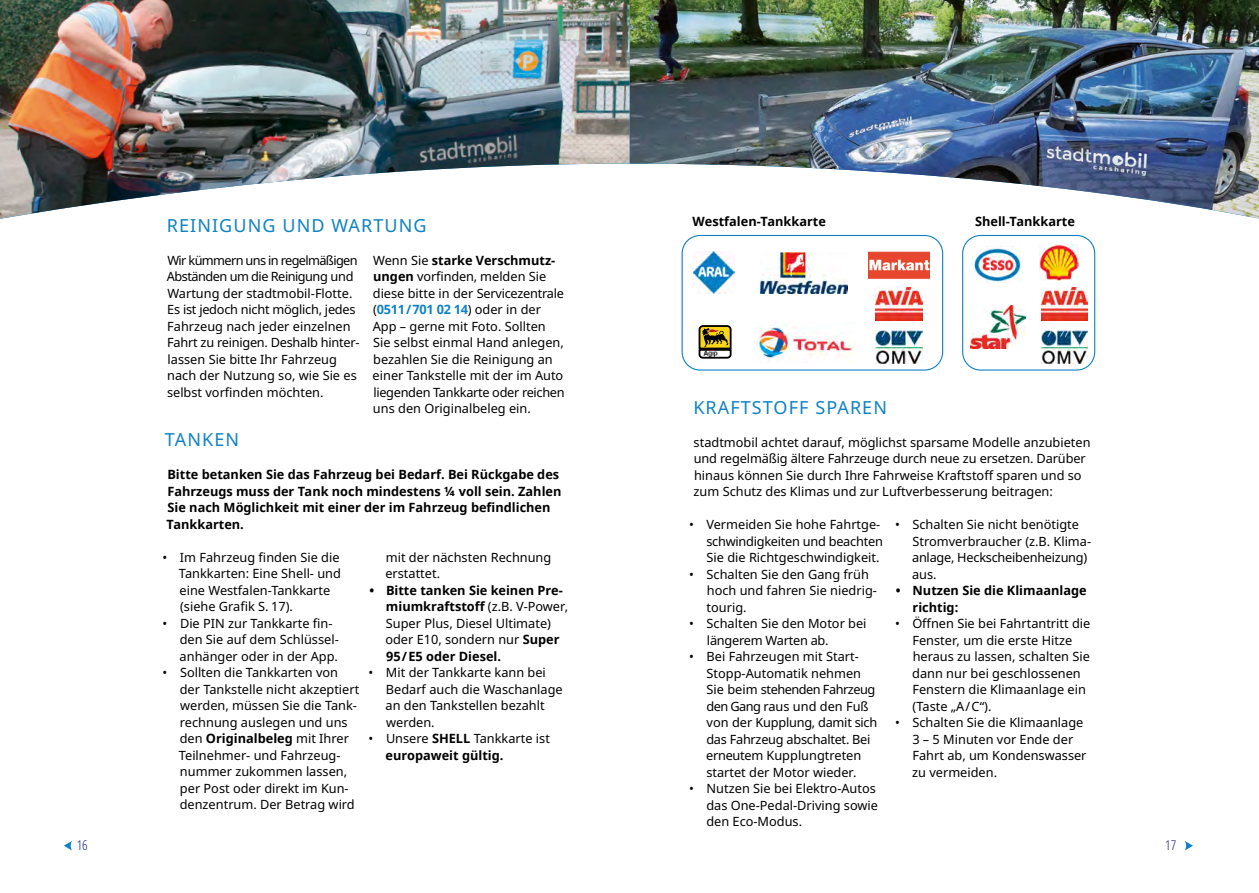
<style>
.page{position:relative;width:1259px;height:893px;background:#fff}
.page>*{position:absolute;margin:0;border:0;box-sizing:border-box;transform-origin:0 0}
.t1{font:18px "Noto Sans";letter-spacing:.06em;color:#0e82c5}
.t2{font:300 extra-condensed 13.5px "Noto Sans";color:#283583}
.t3{font:12.75px/16.5px "Noto Sans";color:#000}
.t4{font:700 12.75px/16.5px "Noto Sans";color:#000}
.s1{font-weight:700}
.s2{font-weight:700;color:#0e82c5}
.s3{font-weight:400}
</style>
<div class="page">
<svg style="left:64px;top:841px;width:8px;height:9px"></svg>
<svg style="left:1185px;top:841px;width:8px;height:9px"></svg>
<img style="left:693px;top:252px;width:41px;height:41px">
<img style="left:876px;top:287px;width:46px;height:33px">
<img style="left:1041px;top:287px;width:47px;height:33px">
<img style="left:868px;top:251px;width:62px;height:28px">
<img style="left:876px;top:331px;width:46px;height:33px">
<img style="left:1041px;top:331px;width:47px;height:33px">
<img style="left:629px;top:0;width:630px;height:219px">
<img style="left:0;top:0;width:629px;height:219px">
<img style="left:754px;top:324px;width:101px;height:39px">
<img style="left:760px;top:252px;width:87px;height:41px">
<svg style="left:698px;top:325px;width:34px;height:34px"></svg>
<img style="left:1039px;top:245px;width:39px;height:36px">
<img style="left:974px;top:246px;width:49px;height:37px">
<div style="left:681px;top:235px;width:262px;height:136px;border:1px solid #0e82c5;border-radius:18px"></div>
<div style="left:962px;top:235px;width:133px;height:136px;border:1px solid #0e82c5;border-radius:18px"></div>
<img style="left:970px;top:305px;width:55px;height:44px">
<h1 class="t1" style="left:167px;top:213px;width:261px">REINIGUNG UND WARTUNG</h1>
<p class="t3" style="left:167px;top:252px;width:194px">Wir kümmern uns in regelmäßigen<br>Abständen um die Reinigung und<br>Wartung der stadtmobil-Flotte.<br>Es ist jedoch nicht möglich, jedes<br>Fahrzeug nach jeder einzelnen<br>Fahrt zu reinigen. Deshalb hinter&shy;lassen Sie bitte Ihr Fahrzeug nach der Nutzung so, wie Sie es selbst vorfinden möchten.</p>
<p class="t3" style="left:373px;top:252px;width:194px">Wenn Sie <span class="s1">starke Verschmutz&shy;ungen</span> vorfinden, melden Sie diese bitte in der Servicezentrale (<span class="s2">0511/701 02 14</span>) oder in der<br>App – gerne mit Foto. Sollten<br>Sie selbst einmal Hand anlegen, bezahlen Sie die Reinigung an einer Tankstelle mit der im Auto liegenden Tankkarte oder reichen uns den Originalbeleg ein.</p>
<h1 class="t1" style="left:165px;top:427px;width:76px">TANKEN</h1>
<p class="t4" style="left:167px;top:466px;width:396px">Bitte betanken Sie das Fahrzeug bei Bedarf. Bei Rückgabe des Fahrzeugs muss der Tank noch mindestens ¼ voll sein. Zahlen Sie nach Möglichkeit mit einer der im Fahrzeug befindlichen Tankkarten.</p>
<p class="t3" style="left:179px;top:549px;width:163px;text-indent:-16px">• Im Fahrzeug finden Sie die<br>Tankkarten: Eine Shell- und eine Westfalen-Tankkarte (siehe Grafik S. 17).</p>
<p class="t3" style="left:180px;top:615px;width:160px;text-indent:-17px">• Die PIN zur Tankkarte fin&shy;den Sie auf dem Schlüssel&shy;anhänger oder in der App.</p>
<p class="t3" style="left:179px;top:665px;width:182px;text-indent:-16px">• Sollten die Tankkarten von der Tankstelle nicht akzeptiert werden, müssen Sie die Tank&shy;rechnung auslegen und uns den <span class="s1">Originalbeleg</span> mit Ihrer<br>Teilnehmer- und Fahrzeug&shy;nummer zukommen lassen, per Post oder direkt im Kun&shy;denzentrum. Der Betrag wird</p>
<p class="t3" style="left:385px;top:549px;width:167px">mit der nächsten Rechnung erstattet.</p>
<p class="t4" style="left:385px;top:582px;width:184px;text-indent:-16px">• Bitte tanken Sie keinen Pre‑ miumkraftstoff <span class="s3">(z.B. V-Power,<br>Super Plus, Diesel Ultimate) oder E10, sondern nur</span> Super<br>95/E5 oder Diesel.</p>
<p class="t3" style="left:385px;top:665px;width:179px;text-indent:-17px">• Mit der Tankkarte kann bei<br>Bedarf auch die Waschanlage an den Tankstellen bezahlt werden.</p>
<p class="t4" style="left:385px;top:730px;width:166px;text-indent:-17px"><span class="s3">• Unsere</span> SHELL <span class="s3">Tankkarte ist </span>europaweit gültig.</p>
<p class="t4" style="left:692px;top:213px;width:135px">Westfalen-Tankkarte</p>
<p class="t4" style="left:975px;top:213px;width:101px">Shell-Tankkarte</p>
<h1 class="t1" style="left:693px;top:394px;width:195px">KRAFTSTOFF SPAREN</h1>
<p class="t3" style="left:693px;top:434px;width:398px">stadtmobil achtet darauf, möglichst sparsame Modelle anzubieten und regelmäßig ältere Fahrzeuge durch neue zu ersetzen. Darüber hinaus können Sie durch Ihre Fahrweise Kraftstoff sparen und so zum Schutz des Klimas und zur Luftverbesserung beitragen:</p>
<p class="t3" style="left:706px;top:516px;width:178px;text-indent:-17px">• Vermeiden Sie hohe Fahrtge&shy;schwindigkeiten und beachten<br>Sie die Richtgeschwindigkeit.</p>
<p class="t3" style="left:706px;top:566px;width:172px;text-indent:-17px">• Schalten Sie den Gang früh hoch und fahren Sie niedrig&shy;tourig.</p>
<p class="t3" style="left:707px;top:615px;width:161px;text-indent:-18px">• Schalten Sie den Motor bei längerem Warten ab.</p>
<p class="t3" style="left:706px;top:648px;width:173px;text-indent:-17px">• Bei Fahrzeugen mit Start-<br>Stopp-Automatik nehmen<br>Sie beim stehenden Fahrzeug den Gang raus und den Fuß von der Kupplung, damit sich das Fahrzeug abschaltet. Bei erneutem Kupplungtreten startet der Motor wieder.</p>
<p class="t3" style="left:706px;top:780px;width:173px;text-indent:-17px">• Nutzen Sie bei Elektro-Autos das One-Pedal-Driving sowie den Eco-Modus.</p>
<p class="t3" style="left:912px;top:516px;width:180px;text-indent:-17px">• Schalten Sie nicht benötigte<br>Stromverbraucher (z.B. Klima&shy;anlage, Heckscheibenheizung) aus.</p>
<p class="t4" style="left:912px;top:582px;width:176px;text-indent:-17px">• Nutzen Sie die Klimaanlage richtig:</p>
<p class="t3" style="left:912px;top:615px;width:180px;text-indent:-17px">• Öffnen Sie bei Fahrtantritt die<br>Fenster, um die erste Hitze heraus zu lassen, schalten Sie dann nur bei geschlossenen<br>Fenstern die Klimaanlage ein (Taste „A/C“).</p>
<p class="t3" style="left:912px;top:714px;width:176px;text-indent:-17px">• Schalten Sie die Klimaanlage<br>3 – 5 Minuten vor Ende der<br>Fahrt ab, um Kondenswasser zu vermeiden.</p>
<p class="t2" style="left:77px;top:836px;width:13px">16</p>
<p class="t2" style="left:1165px;top:836px;width:13px">17</p>
</div>
